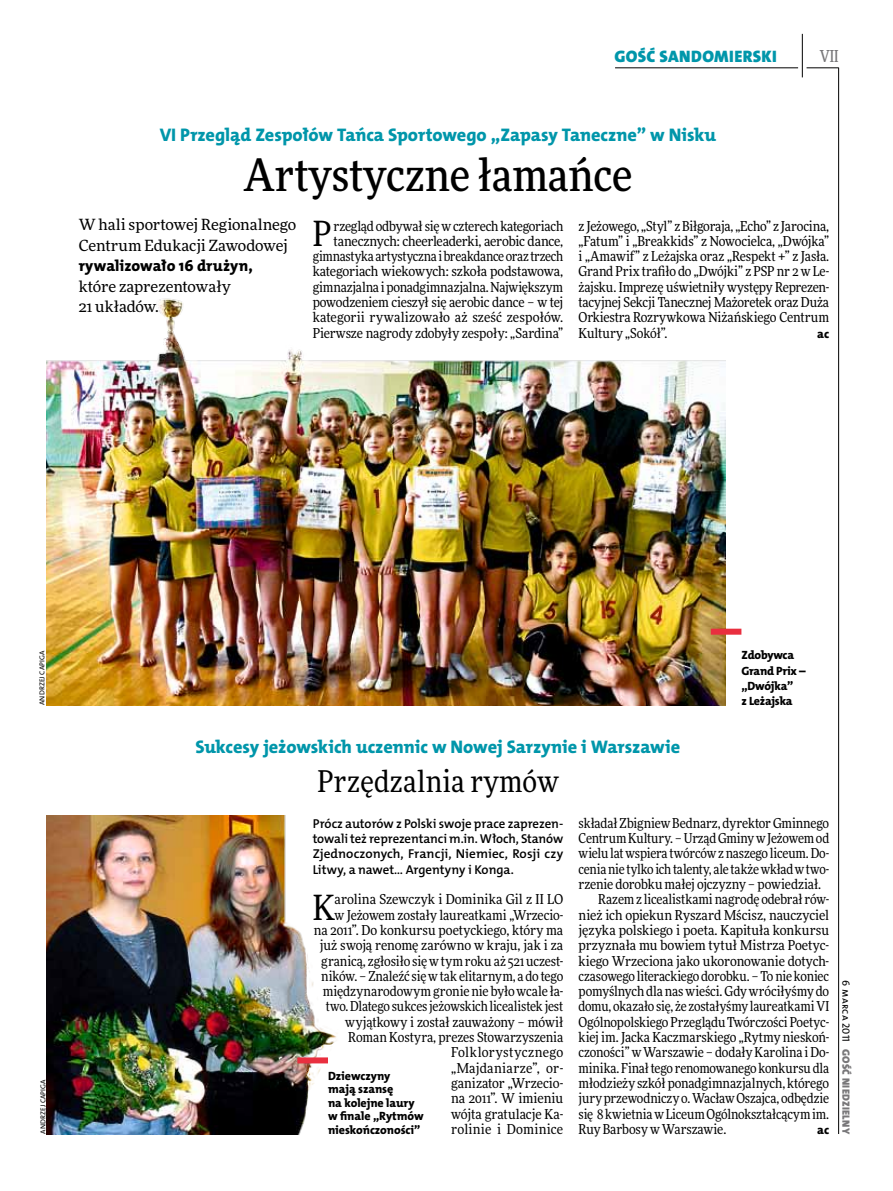
<style>
.page{position:relative;width:893px;height:1191px;background:#fff}
.page>*{position:absolute;margin:0;border:0;box-sizing:border-box;transform-origin:0 0}
.t1{font:500 45px "Freeday Narrow";color:#000}
.t2{font:34.8px "Freeday Narrow News";color:#000}
.t3{font:30px "Freeday Narrow News";letter-spacing:.01em;color:#000}
.t4{font:18.3px "The Mix HP8 Ex Bld";letter-spacing:-.01em;color:#0096aa}
.t5{font:16.65px "The Mix HP9 Blk";letter-spacing:.02em;color:#0096aa}
.t6{font:500 16.5px "Freeday Narrow";color:#787779;scale:.9 1}
.t7{font:15.75px "The Mix HP8 Ex Bld";color:#000}
.t8{font:15.45px/20.4px "Freeday News";letter-spacing:-.005em;color:#000}
.t9{font:13.65px/15.3px "Freeday Narrow News";letter-spacing:-.01em;color:#000;text-align:right}
.t10{font:12.9px/15.3px "The Mix HP6 Se Bld";color:#000;text-align:justify}
.t11{font:12.3px "The Mix HP8 Ex Bld";color:#000}
.t12{font:12px/13.5px "The Mix HP8 Ex Bld";letter-spacing:-.01em;color:#000}
.t13{font:10.5px "The Mix HP9 Blk";letter-spacing:.025em;color:#787779}
.t14{font:10.5px "The Mix HP5 Plain";color:#000}
.t15{font:7.2px "The Mix HP5 Plain";letter-spacing:.005em;color:#000}
.s1{font-family:"Freeday News"}
</style>
<div class="page">
<hr style="left:806px;top:68px;width:33px;height:1px;background:#000">
<hr style="left:615px;top:68px;width:183px;height:1px;background:#000">
<hr style="left:838px;top:68px;width:1px;height:1066px;background:#000">
<hr style="left:802px;top:34px;width:1px;height:43px;background:#000">
<img style="left:47px;top:298px;width:678px;height:407px">
<img style="left:47px;top:815px;width:290px;height:319px">
<div style="left:297px;top:1057px;width:31px;height:6px;background:#e92f3f"></div>
<div style="left:711px;top:628px;width:30px;height:6px;background:#e92f3f"></div>
<p class="t5" style="left:615px;top:46px;width:164px">GOŚĆ SANDOMIERSKI</p>
<p class="t6" style="left:820px;top:46px;width:22px">VII</p>
<h3 class="t4" style="left:160px;top:123px;width:558px">VI Przegląd Zespołów Tańca Sportowego „Zapasy Taneczne” w Nisku</h3>
<h1 class="t1" style="left:243px;top:147px;width:391px">Artystyczne łamańce</h1>
<p class="t8" style="left:79px;top:214px;width:219px">W hali sportowej Regionalnego<br>Centrum Edukacji Zawodowej</p>
<p class="t7" style="left:79px;top:256px;width:176px">rywalizowało 16 drużyn,</p>
<p class="t8" style="left:79px;top:276px;width:154px">które zaprezentowały<br>21 układów.</p>
<p class="t9" style="left:313px;top:218px;width:252px">rzegląd odbywał się w czterech kategoriach tanecznych: cheerleaderki, aerobic dance, gimnastyka artystyczna i breakdance oraz trzech kategoriach wiekowych: szkoła podstawowa, gimnazjalna i ponadgimnazjalna. Największym powodzeniem cieszył się aerobic dance – w tej kategorii rywalizowało aż sześć zespołów.<br>Pierwsze nagrody zdobyły zespoły: „Sardina”</p>
<p class="t9" style="left:579px;top:218px;width:252px;text-align:justify">z Jeżowego, „Styl” z Biłgoraja, „Echo” z Jarocina, „Fatum” i „Breakkids” z Nowocielca, „Dwójka” i „Amawif” z Leżajska oraz „Respekt <span class="s1">+</span>” z Jasła.<br>Grand Prix trafiło do „Dwójki” z PSP nr 2 w Le&shy;żajsku. Imprezę uświetniły występy Reprezen&shy;tacyjnej Sekcji Tanecznej Mażoretek oraz Duża Orkiestra Rozrywkowa Niżańskiego Centrum Kultury „Sokół”.</p>
<h2 class="t2" style="left:313px;top:212px;width:20px">P</h2>
<p class="t11" style="left:817px;top:326px;width:14px">ac</p>
<p class="t15" style="left:38px;top:705px;width:56px;rotate:-90deg">Andrzej Capiga</p>
<p class="t15" style="left:39px;top:1134px;width:56px;rotate:-90deg">Andrzej Capiga</p>
<p class="t12" style="left:741px;top:647px;width:66px;line-height:15.3px">Zdobywca<br>Grand Prix – „Dwójka”</p>
<h3 class="t4" style="left:196px;top:735px;width:486px">Sukcesy jeżowskich uczennic w Nowej Sarzynie i Warszawie</h3>
<h3 class="t3" style="left:317px;top:763px;width:243px">Przędzalnia rymów</h3>
<p class="t12" style="left:741px;top:694px;width:52px">z Leżajska</p>
<p class="t10" style="left:313px;top:816px;width:252px">Prócz autorów z Polski swoje prace zaprezen&shy;towali też reprezentanci m.in. Włoch, Stanów Zjednoczonych, Francji, Niemiec, Rosji czy Litwy, a nawet... Argentyny i Konga.</p>
<h2 class="t2" style="left:313px;top:885px;width:24px">K</h2>
<p class="t9" style="left:314px;top:891px;width:251px">arolina Szewczyk i Dominika Gil z II LO<br>w Jeżowem zostały laureatkami „Wrzecio-<br>na 2011”. Do konkursu poetyckiego, który ma już swoją renomę zarówno w kraju, jak i za granicą, zgłosiło się w tym roku aż 521 uczest&shy;ników. – Znaleźć się w tak elitarnym, a do tego międzynarodowym gronie nie było wcale ła&shy;two. Dlatego sukces jeżowskich licealistek jest wyjątkowy i został zauważony – mówił Roman Kostyra, prezes Stowarzyszenia Folklorystycznego<br>„Majdaniarze”, or-<br>ganizator „Wrzecio-<br>na 2011”. W imieniu<br>wójta gratulacje Ka-<br>rolinie i Dominice</p>
<p class="t12" style="left:328px;top:1069px;width:97px">Dziewczyny<br>mają szansę<br>na kolejne laury w finale „Rytmów nieskończoności”</p>
<p class="t9" style="left:579px;top:815px;width:252px">składał Zbigniew Bednarz, dyrektor Gminnego</p>
<p class="t9" style="left:579px;top:830px;width:252px">Centrum Kultury. – Urząd Gminy w Jeżowem od</p>
<p class="t9" style="left:579px;top:845px;width:252px">wielu lat wspiera twórców z naszego liceum. Do-</p>
<p class="t9" style="left:579px;top:861px;width:252px">cenia nie tylko ich talenty, ale także wkład w two-</p>
<p class="t9" style="left:579px;top:876px;width:244px">rzenie dorobku małej ojczyzny – powiedział.</p>
<p class="t9" style="left:598px;top:891px;width:233px">Razem z licealistkami nagrodę odebrał rów-</p>
<p class="t9" style="left:579px;top:907px;width:252px">nież ich opiekun Ryszard Mścisz, nauczyciel</p>
<p class="t9" style="left:579px;top:922px;width:252px">języka polskiego i poeta. Kapituła konkursu</p>
<p class="t9" style="left:579px;top:937px;width:252px">przyznała mu bowiem tytuł Mistrza Poetyc-</p>
<p class="t9" style="left:579px;top:953px;width:252px">kiego Wrzeciona jako ukoronowanie dotych-</p>
<p class="t9" style="left:579px;top:968px;width:252px">czasowego literackiego dorobku. – To nie koniec</p>
<p class="t9" style="left:579px;top:983px;width:252px">pomyślnych dla nas wieści. Gdy wróciłyśmy do</p>
<p class="t9" style="left:579px;top:998px;width:252px">domu, okazało się, że zostałyśmy laureatkami VI</p>
<p class="t9" style="left:579px;top:1014px;width:252px">Ogólnopolskiego Przeglądu Twórczości Poetyc-</p>
<p class="t9" style="left:579px;top:1029px;width:252px">kiej im. Jacka Kaczmarskiego „Rytmy nieskoń-</p>
<p class="t9" style="left:579px;top:1044px;width:252px">czoności” w Warszawie – dodały Karolina i Do-</p>
<p class="t9" style="left:579px;top:1060px;width:252px">minika. Finał tego renomowanego konkursu dla</p>
<p class="t9" style="left:579px;top:1075px;width:252px">młodzieży szkół ponadgimnazjalnych, którego</p>
<p class="t9" style="left:579px;top:1090px;width:252px">jury przewodniczy o. Wacław Oszajca, odbędzie</p>
<p class="t9" style="left:579px;top:1106px;width:252px">się 8 kwietnia w Liceum Ogólnokształcącym im.</p>
<p class="t9" style="left:579px;top:1121px;width:149px">Ruy Barbosy w Warszawie.</p>
<p class="t11" style="left:817px;top:1122px;width:14px">ac</p>
<p class="t14" style="left:853px;top:980px;width:63px;rotate:90deg">6 marca 2011</p>
<p class="t13" style="left:853px;top:1049px;width:86px;rotate:90deg">GOŚĆ NIEDZIELNY</p>
</div>
